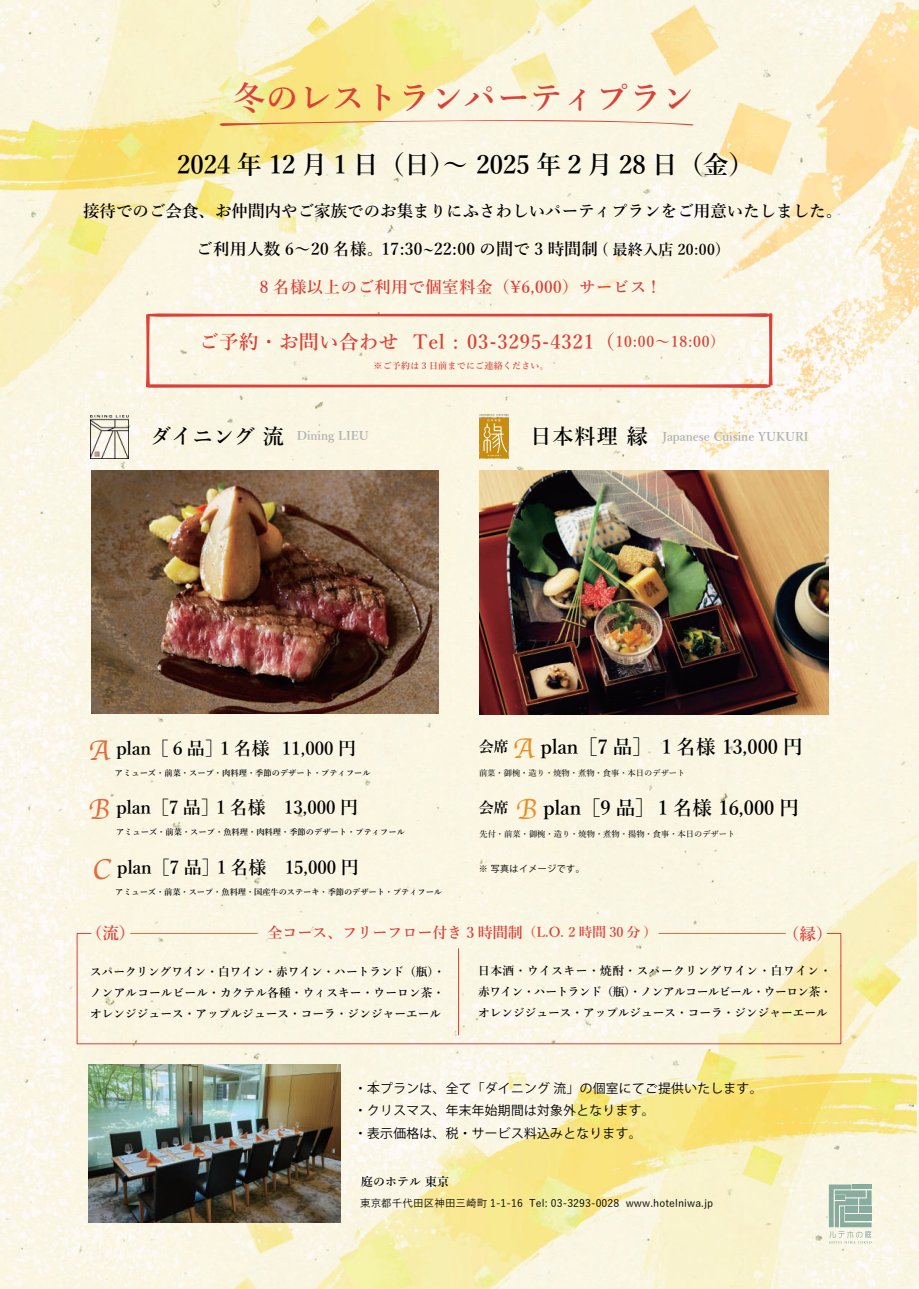
<style>
.page{position:relative;width:919px;height:1289px;background:#fff}
.page>*{position:absolute;margin:0;border:0;box-sizing:border-box;transform-origin:0 0}
.t1{font:600 33px "Yu Min";color:#dc4037}
.t2{font:600 25.5px "Yu Min";color:#000}
.t3{font:600 21px "Yu Min";color:#000}
.t4{font:600 19.5px "Yu Min";color:#000}
.t5{font:600 19.5px "Yu Min";letter-spacing:.05em;color:#dc4037}
.t6{font:600 18px "Yu Min";color:#000}
.t7{font:600 16.5px "Yu Min";color:#000}
.t8{font:600 16.5px "Yu Min";letter-spacing:.025em;color:#000}
.t9{font:600 16.5px "Yu Min";letter-spacing:.025em;color:#dc4037}
.t10{font:600 15px "Yu Min";color:#dc4037}
.t11{font:12.75px/22.5px "Koz Go Pr 6 N";letter-spacing:.025em;color:#000}
.t12{font:600 12px "Yu Min";color:#adaeb1}
.t13{font:600 12px "Yu Min";color:#000}
.t14{font:600 11.7px/21px "Yu Min";color:#000;text-align:justify}
.t15{font:500 10.5px "Yu Go";letter-spacing:.01em;color:#000}
.t16{font:600 9px "Yu Min";letter-spacing:.025em;color:#dc4037}
.t17{font:9px "Koz Go Pr 6 N";letter-spacing:.05em;color:#000}
.t18{font:600 8.25px "Yu Min";color:#000}
.t19{font:500 8.25px "Yu Min";color:#000}
.s1{font-size:15px}
.s2{font-family:"Apple Chancery";font-weight:400;font-size:30px;color:#e06c3b}
.s3{font-family:"Apple Chancery";font-weight:400;font-size:30px;color:#ea8f25}
.s4{font-size:13.5px}
</style>
<div class="page">
<img style="left:0;top:0;width:918px;height:1288px">
<img style="left:91px;top:415px;width:38px;height:43px">
<img style="left:479px;top:415px;width:29px;height:43px">
<img style="left:88px;top:1064px;width:252px;height:158px">
<svg style="left:77px;top:933px;width:764px;height:111px;background:#f9f3dd"></svg>
<hr style="left:458px;top:948px;width:1px;height:87px;background:#dc4037">
<hr style="left:131px;top:933px;width:126px;height:1px;background:#e06c3b">
<hr style="left:658px;top:933px;width:127px;height:1px;background:#e06c3b">
<svg style="left:828px;top:1184px;width:43px;height:59px;background:#b1c6b8"></svg>
<svg style="left:219px;top:120px;width:474px;height:6px;background:#f3d3ae"></svg>
<svg style="left:145px;top:313px;width:627px;height:75px;background:#f7e8d7"></svg>
<img style="left:479px;top:470px;width:349px;height:244px">
<img style="left:92px;top:470px;width:346px;height:243px">
<h1 class="t1" style="left:233px;top:80px;width:463px">冬のレストランパーティプラン</h1>
<h2 class="t2" style="left:177px;top:150px;width:578px">2024 年 12 月 1 日（日）～ 2025 年２月 28 日（金）</h2>
<h3 class="t7" style="left:83px;top:202px;width:761px">接待でのご会食、お仲間内やご家族でのお集まりにふさわしいパーティプランをご用意いたしました。</h3>
<h3 class="t8" style="left:196px;top:240px;width:526px">ご利用人数 6～20 名様。17:30~22:00 の間で 3 時間制 <span class="s1">( 最終入店 20:00)</span></h3>
<h3 class="t9" style="left:260px;top:277px;width:397px">8 名様以上のご利用で個室料金（¥6,000）サービス !</h3>
<h3 class="t5" style="left:199px;top:331px;width:518px">ご予約・お問い合わせ Tel : 03-3295-4321（<span class="s1">10:00～18:00)</span></h3>
<p class="t16" style="left:373px;top:361px;width:177px">※ご予約は 3 日前までにご連絡ください。</p>
<h3 class="t3" style="left:151px;top:425px;width:134px">ダイニング 流</h3>
<h3 class="t3" style="left:530px;top:425px;width:119px">日本料理 縁</h3>
<p class="t12" style="left:297px;top:429px;width:73px">Dining LIEU</p>
<p class="t12" style="left:662px;top:429px;width:147px">Japanese Cuisine YUKURI</p>
<h3 class="t6" style="left:88px;top:738px;width:269px"><span class="s2">A</span> plan［６品］1 名様 11,000 円</h3>
<h3 class="t6" style="left:88px;top:797px;width:271px"><span class="s2">B</span> plan［7 品］1 名様　13,000 円</h3>
<h3 class="t6" style="left:92px;top:856px;width:268px"><span class="s2">C</span> plan［7 品］1 名様　15,000 円</h3>
<p class="t18" style="left:115px;top:768px;width:257px">アミューズ・前菜・スープ・肉料理・季節のデザート・プティフール</p>
<p class="t18" style="left:116px;top:827px;width:290px">アミューズ・前菜・スープ・魚料理・肉料理・季節のデザート・プティフール</p>
<h3 class="t4" style="left:479px;top:735px;width:325px"><span class="s1">会席</span> <span class="s3">A</span> plan［7 品］ 1 名様 13,000 円</h3>
<h3 class="t4" style="left:479px;top:796px;width:321px"><span class="s1">会席</span> <span class="s3">B</span> plan［9 品］ 1 名様 16,000 円</h3>
<p class="t19" style="left:479px;top:765px;width:208px">前菜・御椀・造り・焼物・煮物・食事・本日のデザート</p>
<p class="t19" style="left:479px;top:826px;width:257px">先付・前菜・御椀・造り・焼物・煮物・揚物・食事・本日のデザート</p>
<p class="t17" style="left:478px;top:864px;width:108px">※ 写真はイメージです。</p>
<p class="t18" style="left:115px;top:887px;width:328px">アミューズ・前菜・スープ・魚料理・国産牛のステーキ・季節のデザート・プティフール</p>
<h3 class="t9" style="left:86px;top:924px;width:51px">（流）</h3>
<p class="t10" style="left:267px;top:923px;width:383px">全コース、フリーフロー付き 3 時間制<span class="s4">（L.O. 2 時間 30 分 )</span></p>
<h3 class="t9" style="left:783px;top:924px;width:51px">（縁）</h3>
<p class="t14" style="left:90px;top:961px;width:356px">スパークリングワイン・白ワイン・赤ワイン・ハートランド（瓶）・ノンアルコールビール・カクテル各種・ウィスキー・ウーロン茶・オレンジジュース・アップルジュース・コーラ・ジンジャーエール</p>
<p class="t14" style="left:478px;top:960px;width:355px">日本酒・ウイスキー・焼酎・スパークリングワイン・白ワイン・赤ワイン・ハートランド（瓶）・ノンアルコールビール・ウーロン茶・オレンジジュース・アップルジュース・コーラ・ジンジャーエール</p>
<p class="t11" style="left:354px;top:1077px;width:410px">・本プランは、全て「ダイニング 流」の個室にてご提供いたします。・クリスマス、年末年始期間は対象外となります。<br>・表示価格は、税・サービス料込みとなります。</p>
<p class="t13" style="left:361px;top:1174px;width:89px">庭のホテル 東京</p>
<p class="t15" style="left:360px;top:1193px;width:355px">東京都千代田区神田三崎町 1-1-16 Tel: 03-3293-0028 www.hotelniwa.jp</p>
</div>
